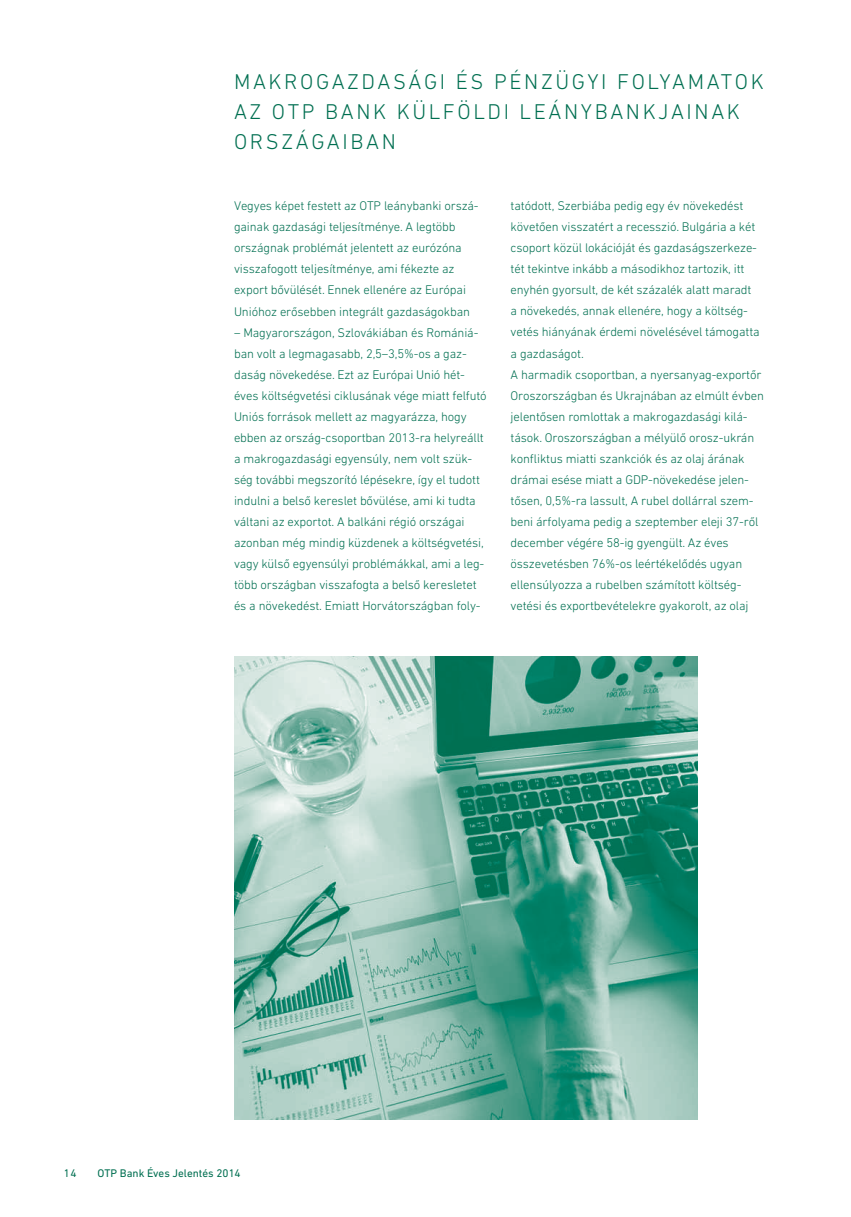
<style>
.page{position:relative;width:851px;height:1217px;background:#fff}
.page>*{position:absolute;margin:0;border:0;box-sizing:border-box;transform-origin:0 0}
.t1{font:300 21.75px/30px "DIN Next W1 G";letter-spacing:.12em;color:#006f51}
.t2{font:300 12.75px/21px "DIN Next W1 G";letter-spacing:-.01em;color:#006f51}
.t3{font:11.25px "DIN Next W1 G";color:#006f51}
</style>
<div class="page">
<img style="left:234px;top:656px;width:463px;height:463px">
<h1 class="t1" style="left:234px;top:69px;width:531px">MAKROGAZDASÁGI ÉS PÉNZÜGYI FOLYAMATOK<br>AZ OTP BANK KÜLFÖLDI LEÁNYBANKJAINAK<br>ORSZÁGAIBAN</h1>
<p class="t2" style="left:234px;top:197px;width:246px">Vegyes képet festett az OTP leánybanki orszá&shy;gainak gazdasági teljesítménye. A legtöbb országnak problémát jelentett az eurózóna vissza fogott teljesítménye, ami fékezte az export bővülését. Ennek ellenére az Európai Unióhoz erősebben integrált gazdaságokban</p>
<p class="t2" style="left:234px;top:323px;width:254px">– Magyarországon, Szlovákiában és Romániá&shy;ban volt a legmagasabb, 2,5–3,5%-os a gaz&shy;daság növekedése. Ezt az Európai Unió hét&shy;éves költségvetési ciklusának vége miatt felfutó Uniós források mellett az magyarázza, hogy ebben az ország-csoportban 2013-ra helyreállt a makrogazdasági egyensúly, nem volt szük&shy;ség további megszorító lépésekre, így el tudott indulni a belső kereslet bővülése, ami ki tudta váltani az exportot. A balkáni régió országai azonban még mindig küzdenek a költségvetési, vagy külső egyensúlyi problémákkal, ami a leg&shy;több országban visszafogta a belső keresletet és a növekedést. Emiatt Horvátországban foly-</p>
<p class="t2" style="left:510px;top:197px;width:255px">tatódott, Szerbiába pedig egy év növekedést követően visszatért a recesszió. Bulgária a két csoport közül lokációját és gazdaságszerkeze&shy;tét tekintve inkább a másodikhoz tartozik, itt enyhén gyorsult, de két százalék alatt maradt<br>a növekedés, annak ellenére, hogy a költség&shy;vetés hiányának érdemi növelésével támogatta a gazdaságot.<br>A harmadik csoportban, a nyersanyag-exportőr Oroszországban és Ukrajnában az elmúlt évben jelentősen romlottak a makrogazdasági kilá&shy;tások. Oroszországban a mélyülő orosz-ukrán konfliktus miatti szankciók és az olaj árának drámai esése miatt a GDP-növekedése jelen&shy;tősen, 0,5%-ra lassult, A rubel dollárral szem&shy;beni árfolyama pedig a szeptember eleji 37-ről december végére 58-ig gyengült. Az éves összevetésben 76%-os leértékelődés ugyan ellensúlyozza a rubelben számított költség&shy;vetési és exportbevételekre gyakorolt, az olaj</p>
<p class="t3" style="left:64px;top:1168px;width:14px">14</p>
<p class="t3" style="left:97px;top:1168px;width:144px">OTP Bank Éves Jelentés 2014</p>
</div>
